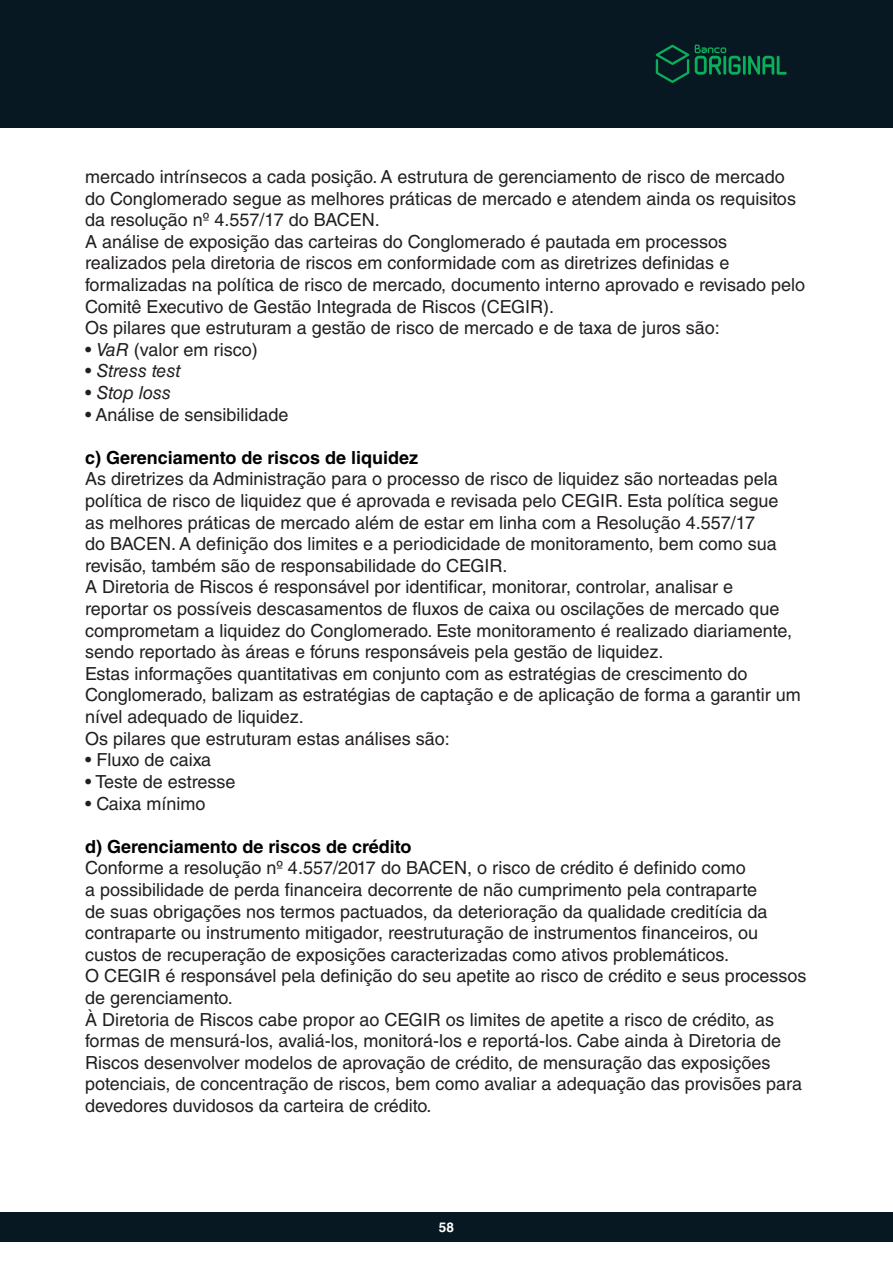
<style>
.page{position:relative;width:893px;height:1263px;background:#fff}
.page>*{position:absolute;margin:0;border:0;box-sizing:border-box;transform-origin:0 0}
.t1{font:18px/21.6px "Helvetica LT Std";color:#231f20}
.SUBTITULOS_NOTAS{font:700 18px "Helvetica LT Std";color:#000}
.t2{font:italic 18px "Helvetica LT Std";color:#231f20}
.t3{font:700 13.5px "Helvetica LT Std";color:#fff}
.s1{font-style:italic}
.s2{font-style:normal}
</style>
<div class="page">
<div style="left:0;top:1212px;width:893px;height:30px;background:#071822"></div>
<div style="left:0;top:0;width:893px;height:128px;background:#071822"></div>
<svg style="left:656px;top:45px;width:33px;height:38px"></svg>
<hr style="left:743px;top:56px;width:3px;height:19px;background:#0bae5a">
<svg style="left:748px;top:56px;width:39px;height:19px"></svg>
<svg style="left:695px;top:45px;width:45px;height:30px"></svg>
<p class="t1" style="left:85px;top:166px;width:712px">mercado intrínsecos a cada posição. A estrutura de gerenciamento de risco de mercado do Conglomerado segue as melhores práticas de mercado e atendem ainda os requisitos da resolução nº 4.557/17 do BACEN.</p>
<p class="t1" style="left:85px;top:231px;width:722px">A análise de exposição das carteiras do Conglomerado é pautada em processos realizados pela diretoria de riscos em conformidade com as diretrizes definidas e formalizadas na política de risco de mercado, documento interno aprovado e revisado pelo Comitê Executivo de Gestão Integrada de Riscos (CEGIR).</p>
<p class="t1" style="left:85px;top:317px;width:636px">Os pilares que estruturam a gestão de risco de mercado e de taxa de juros são:</p>
<p class="t1" style="left:85px;top:339px;width:174px">• <span class="s1">VaR</span> (valor em risco)</p>
<p class="t2" style="left:85px;top:361px;width:97px"><span class="s2">•</span> Stress test</p>
<p class="t2" style="left:85px;top:382px;width:87px"><span class="s2">•</span> Stop loss</p>
<p class="t1" style="left:85px;top:403px;width:205px">• Análise de sensibilidade</p>
<p class="SUBTITULOS_NOTAS" style="left:85px;top:446px;width:335px">c) Gerenciamento de riscos de liquidez</p>
<p class="t1" style="left:85px;top:468px;width:695px">As diretrizes da Administração para o processo de risco de liquidez são norteadas pela política de risco de liquidez que é aprovada e revisada pelo CEGIR. Esta política segue as melhores práticas de mercado além de estar em linha com a Resolução 4.557/17 do BACEN. A definição dos limites e a periodicidade de monitoramento, bem como sua revisão, também são de responsabilidade do CEGIR.</p>
<p class="t1" style="left:85px;top:576px;width:709px">A Diretoria de Riscos é responsável por identificar, monitorar, controlar, analisar e reportar os possíveis descasamentos de fluxos de caixa ou oscilações de mercado que comprometam a liquidez do Conglomerado. Este monitoramento é realizado diariamente, sendo reportado às áreas e fóruns responsáveis pela gestão de liquidez.</p>
<p class="t1" style="left:85px;top:663px;width:717px">Estas informações quantitativas em conjunto com as estratégias de crescimento do<br>Conglomerado, balizam as estratégias de captação e de aplicação de forma a garantir um nível adequado de liquidez.</p>
<p class="t1" style="left:85px;top:727px;width:366px">Os pilares que estruturam estas análises são:</p>
<p class="t1" style="left:85px;top:749px;width:128px">• Fluxo de caixa</p>
<p class="t1" style="left:85px;top:771px;width:152px">• Teste de estresse</p>
<p class="t1" style="left:85px;top:792px;width:122px">• Caixa mínimo</p>
<p class="SUBTITULOS_NOTAS" style="left:85px;top:835px;width:328px">d) Gerenciamento de riscos de crédito</p>
<p class="t1" style="left:85px;top:857px;width:684px">Conforme a resolução nº 4.557/2017 do BACEN, o risco de crédito é definido como<br>a possibilidade de perda financeira decorrente de não cumprimento pela contraparte de suas obrigações nos termos pactuados, da deterioração da qualidade creditícia da contraparte ou instrumento mitigador, reestruturação de instrumentos financeiros, ou custos de recuperação de exposições caracterizadas como ativos problemáticos.</p>
<p class="t1" style="left:85px;top:965px;width:723px">O CEGIR é responsável pela definição do seu apetite ao risco de crédito e seus processos de gerenciamento.</p>
<p class="t1" style="left:85px;top:1008px;width:718px">À Diretoria de Riscos cabe propor ao CEGIR os limites de apetite a risco de crédito, as formas de mensurá-los, avaliá-los, monitorá-los e reportá-los. Cabe ainda à Diretoria de Riscos desenvolver modelos de aprovação de crédito, de mensuração das exposições potenciais, de concentração de riscos, bem como avaliar a adequação das provisões para devedores duvidosos da carteira de crédito.</p>
<p class="t3" style="left:439px;top:1218px;width:17px">58</p>
</div>
